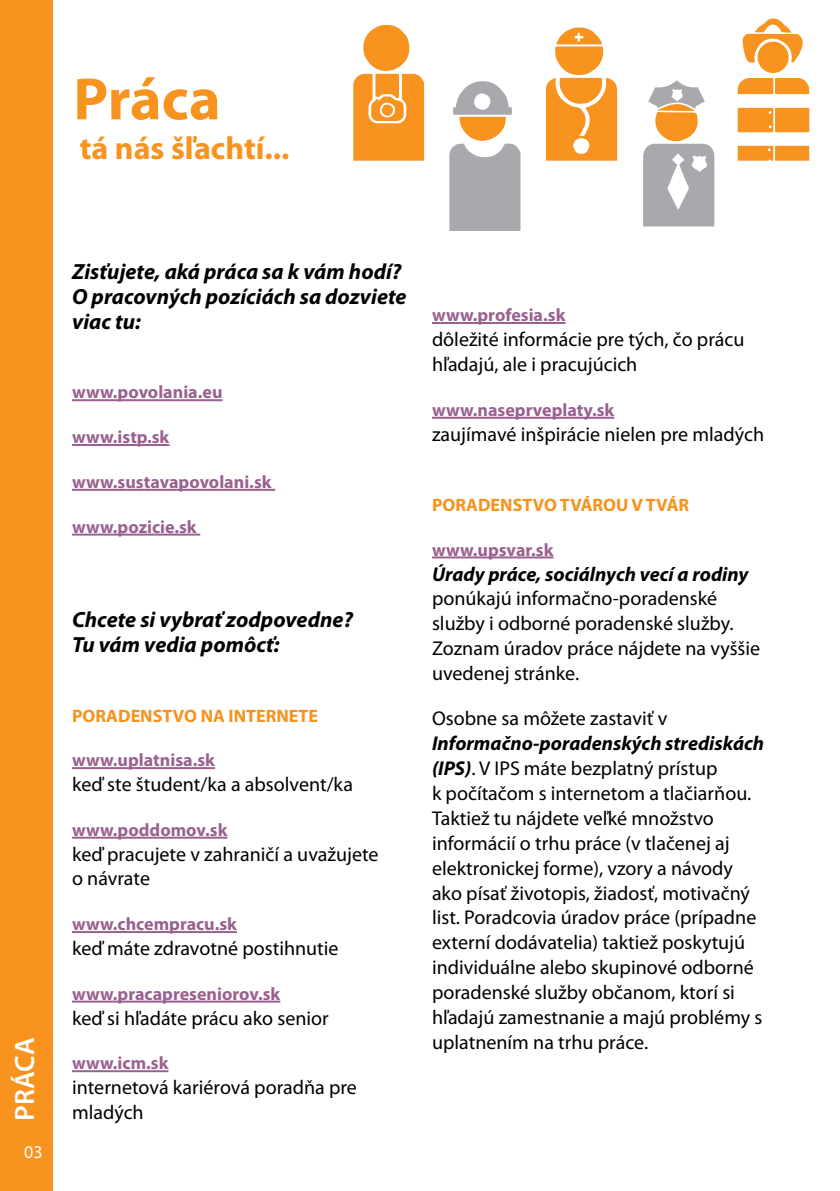
<style>
.page{position:relative;width:840px;height:1191px;background:#fff}
.page>*{position:absolute;margin:0;border:0;box-sizing:border-box;transform-origin:0 0}
.t1{font:700 60px "Myriad Pro";letter-spacing:-.005em;color:#f7931e}
.t2{font:700 32px "Myriad Pro";color:#f7931e}
.t3{font:600 28px "Myriad Pro";letter-spacing:.005em;color:#fff}
.t4{font:italic 700 22px/24.8px "Myriad Pro";color:#000}
.t5{font:20px/25px "Myriad Pro";color:#000}
.t6{font:italic 700 20px "Myriad Pro";color:#000}
.t7{font:700 18px "Myriad Pro";color:#9a6190}
.t8{font:700 18px "Myriad Pro";color:#f6931d}
.t9{font:18px "Myriad Pro";color:#fff}
.s1{font-weight:700;font-style:italic}
</style>
<div class="page">
<hr style="left:72px;top:399px;width:150px;height:2px;background:#9a6190">
<hr style="left:72px;top:444px;width:97px;height:2px;background:#9a6190">
<hr style="left:72px;top:489px;width:203px;height:2px;background:#9a6190">
<hr style="left:72px;top:533px;width:128px;height:2px;background:#9a6190">
<hr style="left:72px;top:767px;width:143px;height:2px;background:#9a6190">
<hr style="left:72px;top:836px;width:155px;height:2px;background:#9a6190">
<hr style="left:72px;top:931px;width:165px;height:2px;background:#9a6190">
<hr style="left:72px;top:1000px;width:208px;height:2px;background:#9a6190">
<hr style="left:72px;top:1070px;width:96px;height:2px;background:#9a6190">
<hr style="left:432px;top:322px;width:133px;height:2px;background:#9a6190">
<hr style="left:432px;top:417px;width:182px;height:2px;background:#9a6190">
<hr style="left:432px;top:556px;width:121px;height:2px;background:#9a6190">
<div style="left:0;top:0;width:52px;height:1191px;background:#f7931e"></div>
<svg style="left:353px;top:25px;width:71px;height:136px"></svg>
<svg style="left:449px;top:81px;width:71px;height:150px"></svg>
<svg style="left:546px;top:28px;width:70px;height:133px"></svg>
<svg style="left:643px;top:80px;width:71px;height:146px"></svg>
<div style="left:737px;top:108px;width:71px;height:24px;background:#f7931e"></div>
<svg style="left:737px;top:146px;width:71px;height:15px"></svg>
<svg style="left:737px;top:19px;width:71px;height:75px"></svg>
<h1 class="t1" style="left:73px;top:60px;width:149px">Práca</h1>
<h2 class="t2" style="left:80px;top:127px;width:211px">tá nás šľachtí...</h2>
<h3 class="t3" style="left:7px;top:1121px;width:85px;rotate:-90deg">PRÁCA</h3>
<p class="t9" style="left:24px;top:1140px;width:20px">03</p>
<p class="t4" style="left:72px;top:259px;width:336px">Zisťujete, aká práca sa k vám hodí?<br>O pracovných pozíciách sa dozviete viac tu:</p>
<p class="t7" style="left:72px;top:380px;width:152px">www.povolania.eu</p>
<p class="t7" style="left:72px;top:425px;width:99px">www.istp.sk</p>
<p class="t7" style="left:72px;top:470px;width:201px">www.sustavapovolani.sk</p>
<p class="t7" style="left:72px;top:515px;width:126px">www.pozicie.sk</p>
<p class="t4" style="left:72px;top:606px;width:282px">Chcete si vybrať zodpovedne?<br>Tu vám vedia pomôcť:</p>
<p class="t8" style="left:72px;top:703px;width:247px">PORADENSTVO NA INTERNETE</p>
<p class="t7" style="left:72px;top:748px;width:144px">www.uplatnisa.sk</p>
<p class="t5" style="left:72px;top:771px;width:282px">keď ste študent/ka a absolvent/ka</p>
<p class="t7" style="left:72px;top:818px;width:157px">www.poddomov.sk</p>
<p class="t5" style="left:72px;top:841px;width:308px">keď pracujete v zahraničí a uvažujete o návrate</p>
<p class="t7" style="left:72px;top:912px;width:166px">www.chcempracu.sk</p>
<p class="t5" style="left:72px;top:935px;width:268px">keď máte zdravotné postihnutie</p>
<p class="t7" style="left:72px;top:982px;width:210px">www.pracapreseniorov.sk</p>
<p class="t5" style="left:72px;top:1005px;width:258px">keď si hľadáte prácu ako senior</p>
<p class="t7" style="left:72px;top:1051px;width:98px">www.icm.sk</p>
<p class="t5" style="left:72px;top:1074px;width:286px">internetová kariérová poradňa pre mladých</p>
<p class="t7" style="left:432px;top:303px;width:135px">www.profesia.sk</p>
<p class="t5" style="left:432px;top:326px;width:314px">dôležité informácie pre tých, čo prácu hľadajú, ale i pracujúcich</p>
<p class="t7" style="left:432px;top:398px;width:184px">www.naseprveplaty.sk</p>
<p class="t5" style="left:432px;top:421px;width:333px">zaujímavé inšpirácie nielen pre mladých</p>
<p class="t8" style="left:432px;top:493px;width:258px">PORADENSTVO TVÁROU V TVÁR</p>
<p class="t7" style="left:432px;top:538px;width:123px">www.upsvar.sk</p>
<p class="t6" style="left:432px;top:561px;width:318px">Úrady práce, sociálnych vecí a rodiny</p>
<p class="t5" style="left:432px;top:586px;width:329px">ponúkajú informačno-poradenské služby i odborné poradenské služby.<br>Zoznam úradov práce nájdete na vyššie uvedenej stránke.</p>
<p class="t5" style="left:432px;top:705px;width:237px">Osobne sa môžete zastaviť v</p>
<p class="t5" style="left:432px;top:730px;width:333px"><span class="s1">Informačno-poradenských strediskách (IPS)</span>. V IPS máte bezplatný prístup<br>k počítačom s internetom a tlačiarňou.<br>Taktiež tu nájdete veľké množstvo informácií o trhu práce (v tlačenej aj elektronickej forme), vzory a návody ako písať životopis, žiadosť, motivačný list. Poradcovia úradov práce (prípadne externí dodávatelia) taktiež poskytujú individuálne alebo skupinové odborné poradenské služby občanom, ktorí si hľadajú zamestnanie a majú problémy s uplatnením na trhu práce.</p>
</div>
